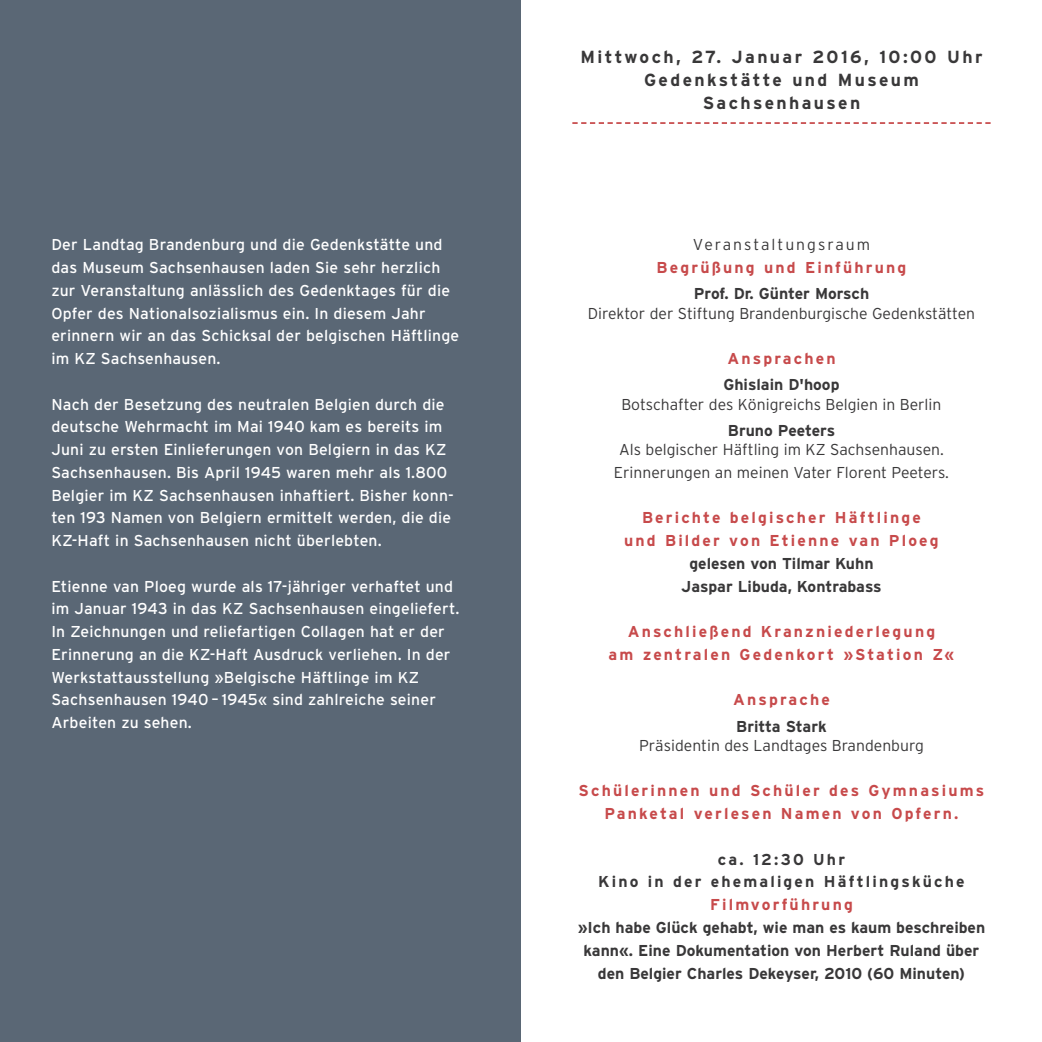
<style>
.page{position:relative;width:1042px;height:1042px;background:#fff}
.page>*{position:absolute;margin:0;border:0;box-sizing:border-box;transform-origin:0 0}
.t1{font:700 17.5px/22.8px "Interstate";letter-spacing:.135em;color:#393839;text-align:center}
.t2{font:15.75px/22.8px "Interstate";letter-spacing:.015em;color:#fff}
.t3{font:700 15.75px/22.8px "Interstate";letter-spacing:.135em;color:#c74a4b;text-align:center}
.t4{font:700 15.75px/22.8px "Interstate";color:#393839;text-align:center}
.t5{font:300 15.75px/22.8px "Interstate";color:#393839;text-align:center}
.t6{font:700 15.75px/22.8px "Interstate";letter-spacing:.135em;color:#393839;text-align:center}
.t7{font:300 15.75px "Interstate";letter-spacing:.13em;color:#393839}
</style>
<div class="page">
<div style="left:0;top:0;width:521px;height:1042px;background:#5a6775"></div>
<svg style="left:572px;top:122px;width:418px;height:2px"></svg>
<p class="t2" style="left:51px;top:233px;width:409px">Der Landtag Brandenburg und die Gedenkstätte und das Museum Sachsenhausen laden Sie sehr herzlich zur Veranstaltung anlässlich des Gedenktages für die Opfer des Nationalsozialismus ein. In diesem Jahr erinnern wir an das Schicksal der belgischen Häftlinge im KZ Sachsenhausen.</p>
<p class="t2" style="left:51px;top:393px;width:404px">Nach der Besetzung des neutralen Belgien durch die deutsche Wehrmacht im Mai 1940 kam es bereits im Juni zu ersten Einlieferungen von Belgiern in das KZ Sachsenhausen. Bis April 1945 waren mehr als 1.800<br>Belgier im KZ Sachsenhausen inhaftiert. Bisher konn&shy;ten 193 Namen von Belgiern ermittelt werden, die die KZ-Haft in Sachsenhausen nicht überlebten.</p>
<p class="t2" style="left:51px;top:575px;width:410px">Etienne van Ploeg wurde als 17-jähriger verhaftet und im Januar 1943 in das KZ Sachsenhausen eingeliefert.<br>In Zeichnungen und reliefartigen Collagen hat er der Erinnerung an die KZ-Haft Ausdruck verliehen. In der Werkstattausstellung »Belgische Häftlinge im KZ Sachsenhausen 1940 – 1945« sind zahlreiche seiner Arbeiten zu sehen.</p>
<p class="t1" style="left:580px;top:46px;width:403px">Mittwoch, 27. Januar 2016, 10:00 Uhr<br>Gedenkstätte und Museum<br>Sachsenhausen</p>
<p class="t7" style="left:693px;top:236px;width:179px">Veranstaltungsraum</p>
<p class="t3" style="left:656px;top:256px;width:251px">Begrüßung und Einführung</p>
<p class="t4" style="left:694px;top:282px;width:177px">Prof. Dr. Günter Morsch</p>
<p class="t5" style="left:588px;top:302px;width:389px">Direktor der Stiftung Brandenburgische Gedenkstätten</p>
<p class="t3" style="left:727px;top:347px;width:110px">Ansprachen</p>
<p class="t4" style="left:723px;top:373px;width:118px">Ghislain D'hoop</p>
<p class="t5" style="left:621px;top:393px;width:321px">Botschafter des Königreichs Belgien in Berlin</p>
<p class="t4" style="left:728px;top:419px;width:109px">Bruno Peeters</p>
<p class="t5" style="left:614px;top:438px;width:336px">Als belgischer Häftling im KZ Sachsenhausen.<br>Erinnerungen an meinen Vater Florent Peeters.</p>
<p class="t3" style="left:624px;top:506px;width:316px">Berichte belgischer Häftlinge<br>und Bilder von Etienne van Ploeg</p>
<p class="t4" style="left:681px;top:552px;width:202px">gelesen von Tilmar Kuhn<br>Jaspar Libuda, Kontrabass</p>
<p class="t3" style="left:608px;top:620px;width:347px">Anschließend Kranzniederlegung<br>am zentralen Gedenkort »Station Z«</p>
<p class="t3" style="left:733px;top:688px;width:98px">Ansprache</p>
<p class="t4" style="left:736px;top:715px;width:92px">Britta Stark</p>
<p class="t5" style="left:639px;top:734px;width:286px">Präsidentin des Landtages Brandenburg</p>
<p class="t3" style="left:578px;top:779px;width:407px">Schülerinnen und Schüler des Gymnasiums<br>Panketal verlesen Namen von Opfern.</p>
<p class="t6" style="left:598px;top:848px;width:368px">ca. 12:30 Uhr<br>Kino in der ehemaligen Häftlingsküche</p>
<p class="t3" style="left:710px;top:893px;width:144px">Filmvorführung</p>
<p class="t4" style="left:578px;top:916px;width:409px">»Ich habe Glück gehabt, wie man es kaum beschreiben kann«. Eine Dokumentation von Herbert Ruland über den Belgier Charles Dekeyser, 2010 (60 Minuten)</p>
</div>
